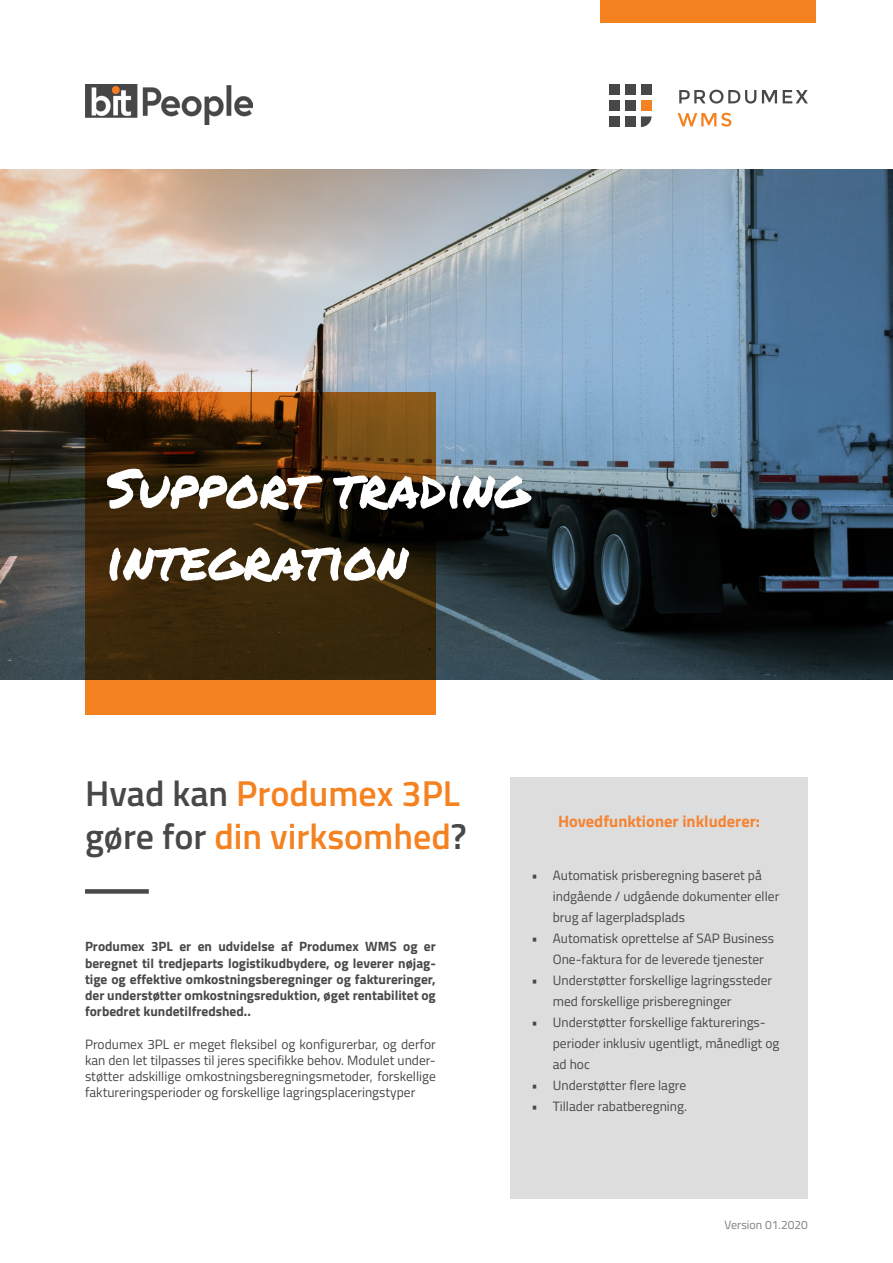
<style>
.page{position:relative;width:893px;height:1263px;background:#fff}
.page>*{position:absolute;margin:0;border:0;box-sizing:border-box;transform-origin:0 0}
.t1{font:54px/72px "Permanent Marker";color:#fff}
.t2{font:600 36px "Titillium Web";color:#f58220}
.t3{font:700 16.5px "Titillium Web";color:#f58432}
.t4{font:13.5px/21px "Titillium Web";color:#474847}
.t5{font:700 13.5px/16.2px "Titillium Web";color:#474847;text-align:justify}
.t6{font:12px "Titillium Web";color:#7d7e7c}
.s1{color:#474847}
</style>
<div class="page">
<img style="left:0;top:170px;width:893px;height:510px">
<svg style="left:85px;top:393px;width:351px;height:322px;background:#51310c"></svg>
<div style="left:600px;top:0;width:216px;height:23px;background:#f58220"></div>
<svg style="left:679px;top:90px;width:77px;height:14px"></svg>
<svg style="left:762px;top:90px;width:15px;height:13px"></svg>
<svg style="left:783px;top:90px;width:25px;height:13px"></svg>
<svg style="left:678px;top:113px;width:53px;height:14px"></svg>
<div style="left:609px;top:85px;width:11px;height:10px;background:#474847"></div>
<div style="left:625px;top:85px;width:11px;height:10px;background:#474847"></div>
<div style="left:641px;top:85px;width:11px;height:10px;background:#474847"></div>
<div style="left:609px;top:100px;width:11px;height:11px;background:#474847"></div>
<div style="left:625px;top:100px;width:11px;height:11px;background:#474847"></div>
<div style="left:641px;top:100px;width:11px;height:11px;background:#f58220"></div>
<div style="left:609px;top:116px;width:11px;height:11px;background:#474847"></div>
<div style="left:625px;top:116px;width:11px;height:11px;background:#474847"></div>
<svg style="left:641px;top:116px;width:11px;height:11px"></svg>
<div style="left:510px;top:777px;width:298px;height:422px;background:#ddddde"></div>
<div style="left:85px;top:889px;width:64px;height:5px;background:#474847"></div>
<img style="left:85px;top:85px;width:168px;height:39px">
<p class="t1" style="left:106px;top:451px;width:424px">SUPPORT TRADING<br>INTEGRATION</p>
<p class="t2" style="left:85px;top:766px;width:376px"><span class="s1">Hvad kan</span> Produmex 3PL</p>
<p class="t2" style="left:85px;top:809px;width:383px"><span class="s1">gøre for</span> din virksomhed<span class="s1">?</span></p>
<p class="t3" style="left:558px;top:808px;width:204px">Hovedfunktioner inkluderer:</p>
<p class="t5" style="left:85px;top:938px;width:352px">Produmex 3PL er en udvidelse af Produmex WMS og er beregnet til tredjeparts logistikudbydere, og leverer nøjag&shy;tige og effektive omkostningsberegninger og faktureringer, der understøtter omkostningsreduktion, øget rentabilitet og forbedret kundetilfredshed..</p>
<p class="t4" style="left:85px;top:1035px;width:352px;line-height:16.2px;text-align:justify">Produmex 3PL er meget fleksibel og konfigurerbar, og derfor kan den let tilpasses til jeres specifikke behov. Modulet under&shy;støtter adskillige omkostningsberegningsmetoder, forskellige faktureringsperioder og forskellige lagringsplaceringstyper</p>
<p class="t4" style="left:553px;top:864px;width:228px;text-indent:-21px">• Automatisk prisberegning baseret på indgående / udgående dokumenter eller brug af lagerpladsplads</p>
<p class="t4" style="left:553px;top:927px;width:223px;text-indent:-21px">• Automatisk oprettelse af SAP Business<br>One-faktura for de leverede tjenester</p>
<p class="t4" style="left:553px;top:969px;width:221px;text-indent:-21px">• Understøtter forskellige lagringssteder med forskellige prisberegninger</p>
<p class="t4" style="left:553px;top:1011px;width:228px;text-indent:-21px">• Understøtter forskellige fakturerings&shy;perioder inklusiv ugentligt, månedligt og ad hoc</p>
<p class="t4" style="left:531px;top:1074px;width:156px">• Understøtter flere lagre</p>
<p class="t4" style="left:531px;top:1095px;width:157px">• Tillader rabatberegning.</p>
<p class="t6" style="left:725px;top:1216px;width:85px">Version 01.2020</p>
</div>
